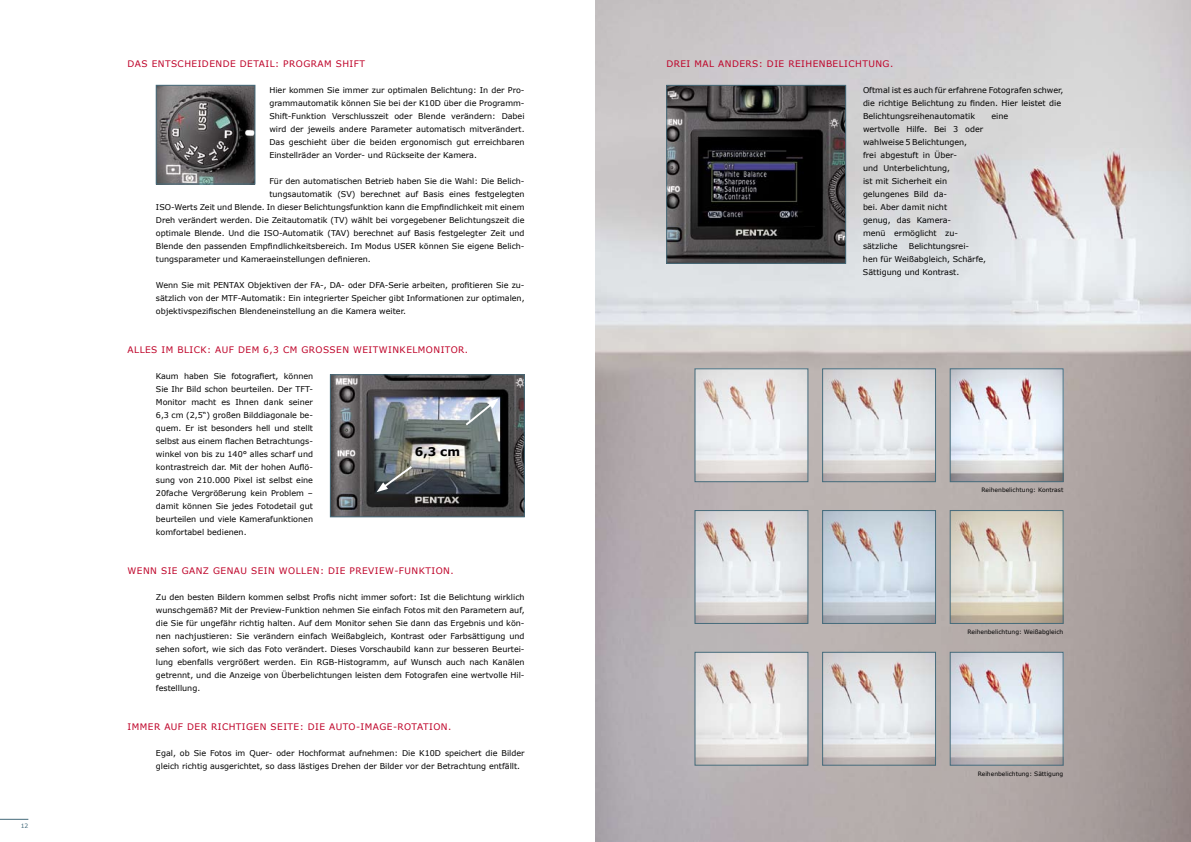
<style>
.page{position:relative;width:1191px;height:842px;background:#fff}
.page>*{position:absolute;margin:0;border:0;box-sizing:border-box;transform-origin:0 0}
.t1{font:700 12px "Verdana";color:#000}
.t2{font:9px "Verdana";letter-spacing:.05em;color:#be0027}
.t3{font:8px/13px "Verdana";color:#000;text-align:justify}
.t4{font:6px "Verdana";color:#000}
.t5{font:6px "Verdana";color:#456b7b}
</style>
<div class="page">
<svg style="left:0;top:819px;width:28px;height:1px"></svg>
<img style="left:595px;top:0;width:596px;height:842px">
<img style="left:158px;top:87px;width:95px;height:95px">
<div style="left:156px;top:85px;width:99px;height:99px;border:1px solid #456b7b"></div>
<img style="left:696px;top:371px;width:110px;height:109px">
<div style="left:694px;top:369px;width:114px;height:113px;border:1px solid #456b7b"></div>
<img style="left:332px;top:376px;width:190px;height:139px">
<div style="left:330px;top:374px;width:194px;height:143px;border:1px solid #456b7b"></div>
<svg style="left:463px;top:398px;width:36px;height:29px"></svg>
<svg style="left:376px;top:464px;width:38px;height:28px"></svg>
<img style="left:668px;top:87px;width:176px;height:175px">
<div style="left:666px;top:85px;width:180px;height:179px;border:1px solid #456b7b"></div>
<img style="left:824px;top:371px;width:109px;height:109px">
<div style="left:822px;top:369px;width:113px;height:113px;border:1px solid #456b7b"></div>
<img style="left:952px;top:371px;width:109px;height:109px">
<div style="left:950px;top:369px;width:113px;height:113px;border:1px solid #456b7b"></div>
<img style="left:696px;top:512px;width:110px;height:110px">
<div style="left:694px;top:510px;width:114px;height:114px;border:1px solid #456b7b"></div>
<img style="left:824px;top:512px;width:109px;height:110px">
<div style="left:822px;top:510px;width:113px;height:114px;border:1px solid #456b7b"></div>
<img style="left:952px;top:512px;width:109px;height:110px">
<div style="left:950px;top:510px;width:113px;height:114px;border:1px solid #456b7b"></div>
<img style="left:696px;top:654px;width:110px;height:109px">
<div style="left:694px;top:652px;width:114px;height:113px;border:1px solid #456b7b"></div>
<img style="left:824px;top:654px;width:109px;height:109px">
<div style="left:822px;top:652px;width:113px;height:113px;border:1px solid #456b7b"></div>
<img style="left:952px;top:654px;width:109px;height:109px">
<div style="left:950px;top:652px;width:113px;height:113px;border:1px solid #456b7b"></div>
<p class="t5" style="left:21px;top:822px;width:5px">12</p>
<p class="t2" style="left:128px;top:58px;width:170px">DAS ENTSCHEIDENDE DETAIL: PROGR</p>
<p class="t2" style="left:317px;top:58px;width:49px">AM SHIFT</p>
<p class="t3" style="left:269px;top:84px;width:257px">Hier kommen Sie immer zur optimalen Belichtung: In der Pro&shy;grammautomatik können Sie bei der K1 0D über die Programm-Shift-Funktion Verschlusszeit oder Blende verändern: Dabei wird der jeweils andere Parameter automatisch mitverändert.<br>Das geschieht über die beiden ergonomisch gut erreichbaren Einstellräder an Vorder- und Rückseite der Kamera.</p>
<p class="t3" style="left:269px;top:175px;width:257px">Für den automatischen Betrieb haben Sie die Wahl: Die Belich-</p>
<p class="t3" style="left:269px;top:188px;width:257px">tungsautomatik (SV) berechnet auf Basis eines festgelegten</p>
<p class="t3" style="left:156px;top:201px;width:370px">ISO-Werts Zeit und Blende. In dieser Belichtungsfunktion kann die Empfindlichkeit mit einem</p>
<p class="t3" style="left:156px;top:214px;width:370px">Dreh verändert werden. Die Zeitautomatik (TV) wählt bei vorgegebener Belichtungszeit die</p>
<p class="t3" style="left:156px;top:227px;width:114px">optimale Blende. U nd die ISO</p>
<p class="t3" style="left:156px;top:227px;width:370px;text-indent:123px">-Automatik (TAV) berechnet auf Basis festgelegter Zeit und Blende den passenden Empfindlichkeitsbereich. Im Modus USER können Sie eigene Belich&shy;tungsparameter und Kameraeinstellungen definieren.</p>
<p class="t3" style="left:156px;top:279px;width:370px">Wenn Sie mit PENTAX Objektiven der FA-, DA- oder DFA-Serie arbeiten, profitieren Sie zu&shy;sätzlich von der MTF-Automatik: Ein integrierter Speicher gibt Informationen zur optimalen, objektivspezifischen Blendeneinstellung an die Kamera weiter.</p>
<p class="t2" style="left:128px;top:344px;width:182px">ALLES IM BLICK: AUF DEM 6,3 CM GROSS</p>
<p class="t2" style="left:336px;top:344px;width:134px">EN WEITWINKELMONITOR.</p>
<p class="t3" style="left:156px;top:370px;width:159px">Kaum haben Sie fotografiert, können Sie Ihr Bild schon beurteilen. Der TFT-Monitor macht es Ihnen dank seiner 6,3 cm (2,5“) großen Bilddiagonale be&shy;quem. Er ist besonders hell und stellt selbst aus einem flachen Betrachtungs&shy;winkel von bis zu 140° alles scharf und kontrastreich dar. Mit der hohen Auflö&shy;sung von 210.000 Pixel ist selbst eine 20fache Vergrößerung kein Problem – damit können Sie jedes Fotodetail gut beurteilen und viele Kamerafunktionen komfortabel bedienen.</p>
<p class="t2" style="left:128px;top:565px;width:328px">WENN SIE GANZ GENAU SEIN WOLLEN: DIE PREVIEW-FU NKTION.</p>
<p class="t3" style="left:156px;top:591px;width:370px">Zu den besten Bildern kommen selbst Profis nicht immer sofort: Ist die Belichtung wirklich wunschgemäß? Mit der Preview-Funktion nehmen Sie einfach Fotos mit den Parametern auf, die Sie für ungefähr richtig halten. Auf dem Monitor sehen Sie dann das Ergebnis und kön&shy;nen nachjustieren: Sie verändern einfach Weißabgleich, Kontrast oder Farbsättigung und sehen sofort, wie sich das Foto verändert. Dieses Vorschaubild kann zur besseren Beurtei&shy;lung ebenfalls vergrößert werden. Ein RG B-Histogramm, auf Wunsch auch nach Kanälen getrennt, und die Anzeige von Überbelichtungen leisten dem Fotografen eine wertvolle Hil&shy;festelllung.</p>
<p class="t2" style="left:128px;top:721px;width:90px">IMMER AUF DER RIC</p>
<p class="t2" style="left:229px;top:721px;width:224px">HTIG EN SEITE: DIE AUTO-IMAGE-ROTATION.</p>
<p class="t3" style="left:156px;top:747px;width:370px">Egal, ob Sie Fotos im Quer- oder Hochformat aufnehmen: Die K1 0D speichert die Bilder gleich richtig ausgerichtet, so dass lästiges Drehen der Bilder vor der Betrachtung entfällt.</p>
<h1 class="t1" style="left:415px;top:444px;width:47px">6,3 cm</h1>
<p class="t2" style="left:666px;top:58px;width:228px">DREI MAL ANDERS : DIE REIHENBELICHTU NG.</p>
<p class="t3" style="left:863px;top:84px;width:202px;text-align:left">Oftmal ist es auch für erfahrene Fotografen schwer, die richtige Belichtung zu finden. Hier leistet die<br>Belichtungsreihenautomatik</p>
<p class="t3" style="left:991px;top:110px;width:18px">eine</p>
<p class="t3" style="left:863px;top:123px;width:122px;text-align:left">wertvolle Hilfe. Bei 3 oder wahlweise 5 Belichtungen,<br>frei abgestuft in Über-<br>und U nterbelichtung,<br>ist mit Sicherheit ein gelungenes Bild da-<br>bei. Aber damit nicht<br>genug, das Kamera-<br>menü ermöglicht zu&shy;sätzliche</p>
<p class="t3" style="left:863px;top:240px;width:125px;text-align:left;text-indent:46px">Belichtungsrei-<br>hen für Weißabgleich, Schärfe,<br>Sättigung und Kontrast.</p>
<p class="t4" style="left:981px;top:486px;width:83px">Reihenbelichtung: Kontrast</p>
<p class="t4" style="left:967px;top:628px;width:97px">Reihenbelichtung: Weißabgleich</p>
<p class="t4" style="left:977px;top:770px;width:87px">Reihenbelichtung: Sättigung</p>
</div>
